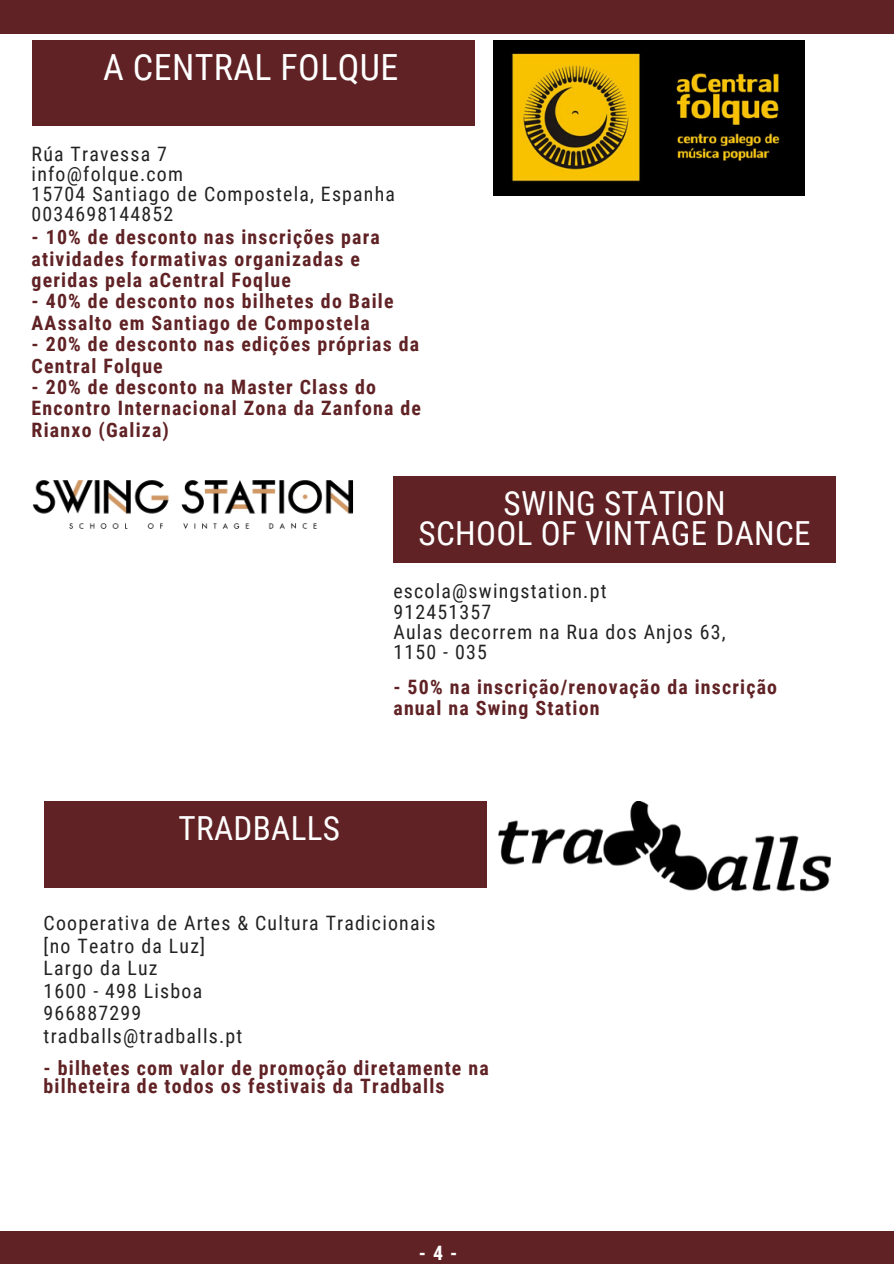
<style>
.page{position:relative;width:894px;height:1264px;background:#fff}
.page>*{position:absolute;margin:0;border:0;box-sizing:border-box;transform-origin:0 0}
.t1{font:36px "Roboto Condensed";letter-spacing:.01em;color:#fff}
.t2{font:33.15px/30px "Roboto Condensed";letter-spacing:.01em;color:#fff;text-align:center}
.t3{font:700 19.8px/21.5px "Roboto Condensed";letter-spacing:.06em;color:#602225}
.t4{font:19.8px/20.2px "Roboto Condensed";letter-spacing:.06em;color:#222}
.t5{font:700 19.8px "Roboto Condensed";color:#fff}
</style>
<div class="page">
<div style="left:0;top:1231px;width:893px;height:32px;background:#602225"></div>
<div style="left:0;top:0;width:893px;height:33px;background:#602225"></div>
<div style="left:32px;top:40px;width:442px;height:86px;background:#602225"></div>
<div style="left:393px;top:477px;width:443px;height:85px;background:#602225"></div>
<div style="left:44px;top:801px;width:442px;height:86px;background:#602225"></div>
<img style="left:493px;top:40px;width:311px;height:156px">
<img style="left:32px;top:480px;width:322px;height:49px">
<img style="left:498px;top:801px;width:332px;height:90px">
<h1 class="t1" style="left:103px;top:46px;width:296px">A CENTRAL FOLQUE</h1>
<p class="t4" style="left:32px;top:144px;width:365px">Rúa Travessa 7<br>info@folque.com<br>15704 Santiago de Compostela, Espanha<br>0034698144852</p>
<p class="t3" style="left:32px;top:227px;width:349px">- 10% de desconto nas inscrições para atividades formativas organizadas e geridas pela aCentral Foqlue</p>
<p class="t3" style="left:32px;top:291px;width:363px">- 40% de desconto nos bilhetes do Baile<br>AAssalto em Santiago de Compostela</p>
<p class="t3" style="left:32px;top:333px;width:389px">- 20% de desconto nas edições próprias da<br>Central Folque</p>
<p class="t3" style="left:32px;top:376px;width:391px">- 20% de desconto na Master Class do<br>Encontro Internacional Zona da Zanfona de<br>Rianxo (Galiza)</p>
<h2 class="t2" style="left:178px;top:813px;width:163px">TRADBALLS</h2>
<h2 class="t2" style="left:418px;top:489px;width:393px">SWING STATION<br>SCHOOL OF VINTAGE DANCE</h2>
<p class="t4" style="left:393px;top:581px;width:334px">escola@swingstation.pt<br>912451357<br>Aulas decorrem na Rua dos Anjos 63,<br>1150 - 035</p>
<p class="t3" style="left:393px;top:676px;width:385px">- 50% na inscrição/renovação da inscrição anual na Swing Station</p>
<p class="t4" style="left:44px;top:912px;width:393px;line-height:22.5px">Cooperativa de Artes &amp; Cultura Tradicionais [no Teatro da Luz]<br>Largo da Luz<br>1600 - 498 Lisboa<br>966887299<br>tradballs@tradballs.pt</p>
<p class="t3" style="left:44px;top:1058px;width:446px;line-height:18px">- bilhetes com valor de promoção diretamente na bilheteira de todos os festivais da Tradballs</p>
<p class="t5" style="left:419px;top:1241px;width:40px">-4-</p>
</div>
